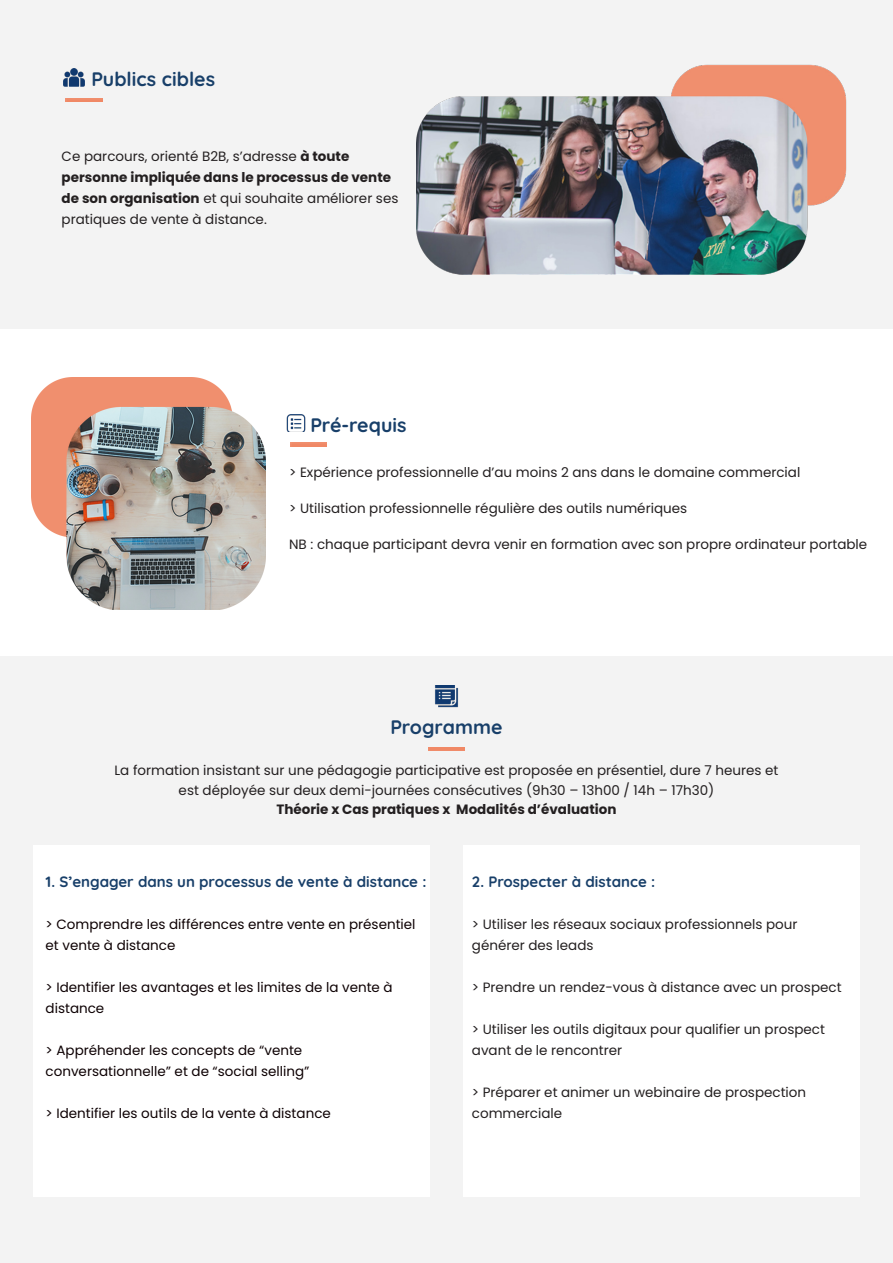
<style>
.page{position:relative;width:893px;height:1263px;background:#fff}
.page>*{position:absolute;margin:0;border:0;box-sizing:border-box;transform-origin:0 0}
.t1{font:300 19.5px "Quicksand";color:#183f69}
.t2{font:300 15px "Quicksand";color:#183f69}
.t3{font:13.5px/21px "Poppins";color:#231f20}
.t4{font:13.5px/21px "Poppins";color:#0d0003}
.t5{font:700 13.5px/21px "Poppins";color:#231f20}
.s1{font-weight:700}
.s2{font-weight:400}
</style>
<div class="page">
<img style="left:32px;top:377px;width:233px;height:233px">
<div style="left:0;top:656px;width:893px;height:607px;background:#f3f3f3"></div>
<div style="left:0;top:0;width:893px;height:328px;background:#f3f3f3"></div>
<img style="left:416px;top:64px;width:431px;height:210px">
<img style="left:64px;top:69px;width:21px;height:18px">
<img style="left:286px;top:414px;width:20px;height:18px">
<img style="left:435px;top:686px;width:24px;height:22px">
<img style="left:290px;top:443px;width:36px;height:3px">
<div style="left:33px;top:845px;width:397px;height:351px;background:#fff"></div>
<div style="left:463px;top:845px;width:396px;height:351px;background:#fff"></div>
<hr style="left:892px;top:0;width:1px;height:441px;background:#f3f3f3">
<p class="t1" style="left:91px;top:64px;width:125px">Publics cibles</p>
<p class="t3" style="left:62px;top:146px;width:289px">Ce parcours, orienté B2B, s’adresse <span class="s1">à toute</span></p>
<p class="t5" style="left:62px;top:167px;width:338px">personne impliquée dans le processus de vente de son organisation <span class="s2">et qui souhaite améliorer ses pratiques de vente à distance.</span></p>
<p class="t1" style="left:310px;top:410px;width:98px">Pré-requis</p>
<p class="t3" style="left:289px;top:461px;width:513px">&gt; Expérience professionnelle d’au moins 2 ans dans le domaine commercial</p>
<p class="t3" style="left:289px;top:497px;width:400px">&gt; Utilisation professionnelle régulière des outils numériques</p>
<p class="t3" style="left:289px;top:533px;width:580px">NB : chaque participant devra venir en formation avec son propre ordinateur portable</p>
<p class="t1" style="left:390px;top:712px;width:114px">Programme</p>
<p class="t3" style="left:114px;top:760px;width:666px">La formation insistant sur une pédagogie participative est proposée en présentiel, dure 7 heures et</p>
<p class="t3" style="left:179px;top:780px;width:537px">est déployée sur deux demi-journées consécutives (9h30 – 13h00 / 14h – 17h30)</p>
<p class="t5" style="left:276px;top:799px;width:342px">Théorie x Cas pratiques x Modalités d’évaluation</p>
<p class="t2" style="left:46px;top:870px;width:382px">1. S’engager dans un processus de vente à distance :</p>
<p class="t4" style="left:46px;top:913px;width:371px">&gt; Comprendre les différences entre vente en présentiel et vente à distance</p>
<p class="t4" style="left:46px;top:976px;width:349px">&gt; Identifier les avantages et les limites de la vente à distance</p>
<p class="t4" style="left:46px;top:1039px;width:258px">&gt; Appréhender les concepts de “vente</p>
<p class="t4" style="left:46px;top:1060px;width:265px">conversationnelle” et de “social selling”</p>
<p class="t4" style="left:46px;top:1102px;width:287px">&gt; Identifier les outils de la vente à distance</p>
<p class="t2" style="left:472px;top:870px;width:185px">2. Prospecter à distance :</p>
<p class="t3" style="left:472px;top:913px;width:327px">&gt; Utiliser les réseaux sociaux professionnels pour</p>
<p class="t3" style="left:472px;top:934px;width:123px">générer des leads</p>
<p class="t3" style="left:472px;top:976px;width:371px">&gt; Prendre un rendez-vous à distance avec un prospect</p>
<p class="t3" style="left:472px;top:1018px;width:355px">&gt; Utiliser les outils digitaux pour qualifier un prospect avant de le rencontrer</p>
<p class="t3" style="left:472px;top:1081px;width:336px">&gt; Préparer et animer un webinaire de prospection</p>
<p class="t3" style="left:472px;top:1102px;width:92px">commerciale</p>
</div>
